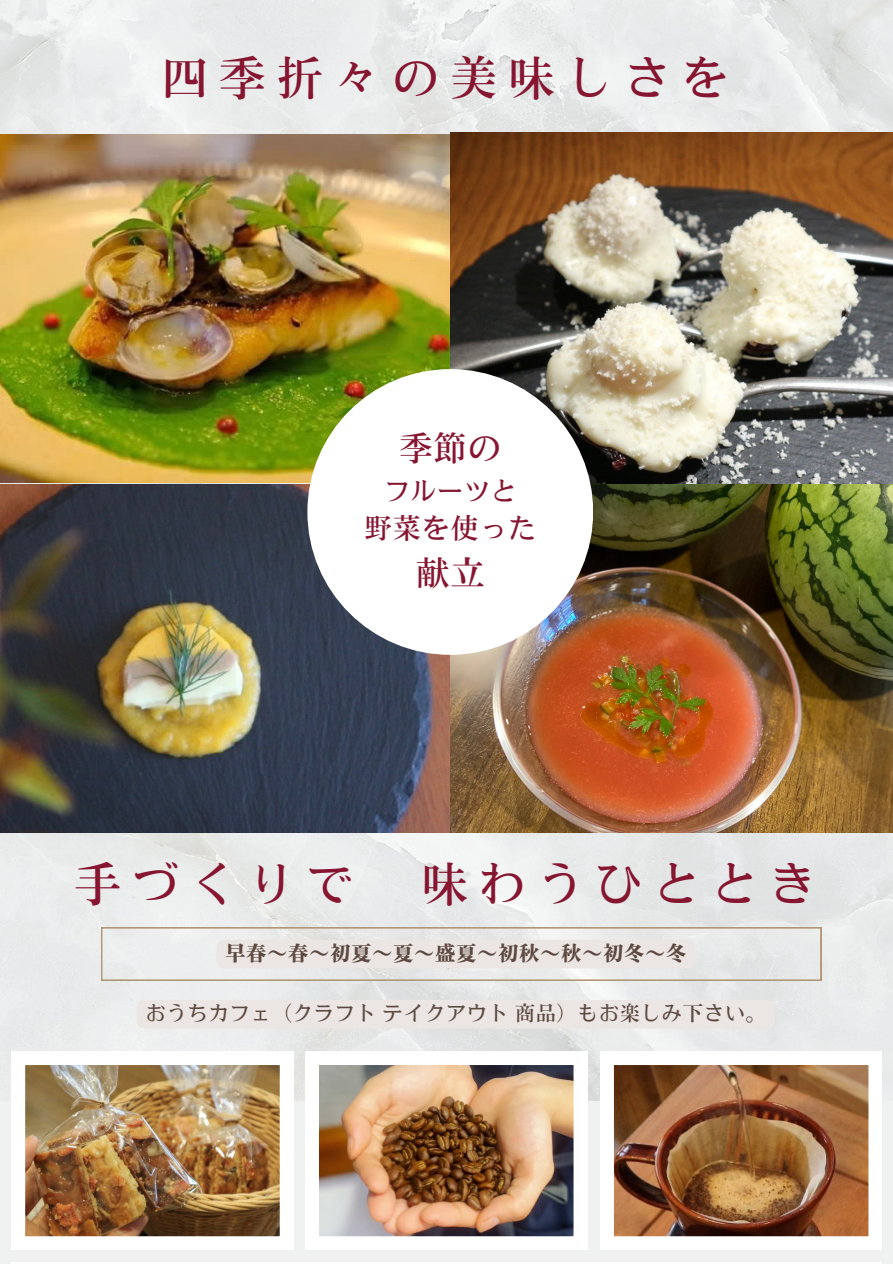
<style>
.page{position:relative;width:893px;height:1264px;background:#fff}
.page>*{position:absolute;margin:0;border:0;box-sizing:border-box;transform-origin:0 0}
.t1{font:48.15px "Motoya Mincho Modern Std W4";letter-spacing:.2em;color:#861530}
.t2{font:34.8px "Motoya Mincho Modern Std W4";color:#861530}
.t3{font:34.35px "Motoya Mincho Modern Std W4";color:#861530}
.t4{font:28.8px "Motoya Mincho Modern Std W4";color:#861530}
.t5{font:26.55px "Motoya Mincho Modern Std W4";color:#861530}
.t6{font:21px "Motoya Mincho Modern Std W4";color:#5d4940}
.t7{font:21px "Motoya Mincho Modern Std W6";color:#5d4940}
</style>
<div class="page">
<img style="left:0;top:0;width:892px;height:1101px">
<img style="left:0;top:134px;width:450px;height:349px">
<img style="left:450px;top:132px;width:442px;height:352px">
<img style="left:0;top:484px;width:892px;height:348px">
<div style="left:307px;top:369px;width:286px;height:286px;background:#fff;border-radius:50%"></div>
<div style="left:0;top:1101px;width:892px;height:162px;background:#f0f2f1"></div>
<img style="left:12px;top:1051px;width:281px;height:198px">
<img style="left:600px;top:1051px;width:281px;height:198px">
<img style="left:305px;top:1051px;width:282px;height:198px">
<svg style="left:12px;top:1262px;width:869px;height:1px"></svg>
<svg style="left:101px;top:927px;width:720px;height:53px;background:#e6e4e1"></svg>
<div style="left:137px;top:999px;width:637px;height:29px;background:#ebe6e3"></div>
<p class="t1" style="left:160px;top:54px;width:570px">四季折々の美味しさを</p>
<h3 class="t3" style="left:399px;top:431px;width:104px">季節の</h3>
<p class="t5" style="left:383px;top:477px;width:135px">フルーツと</p>
<h3 class="t4" style="left:364px;top:513px;width:174px">野菜を使った</h3>
<h2 class="t2" style="left:415px;top:555px;width:68px">献立</h2>
<p class="t1" style="left:74px;top:859px;width:281px">手づくりで</p>
<p class="t1" style="left:420px;top:859px;width:397px">味わうひととき</p>
<p class="t7" style="left:225px;top:942px;width:463px">早春〜春〜初夏〜夏〜盛夏〜初秋〜秋〜初冬〜冬</p>
<h1 class="t6" style="left:145px;top:1002px;width:622px">おうちカフェ（クラフトテイクアウト商品）もお楽しみ下さい。</h1>
</div>
